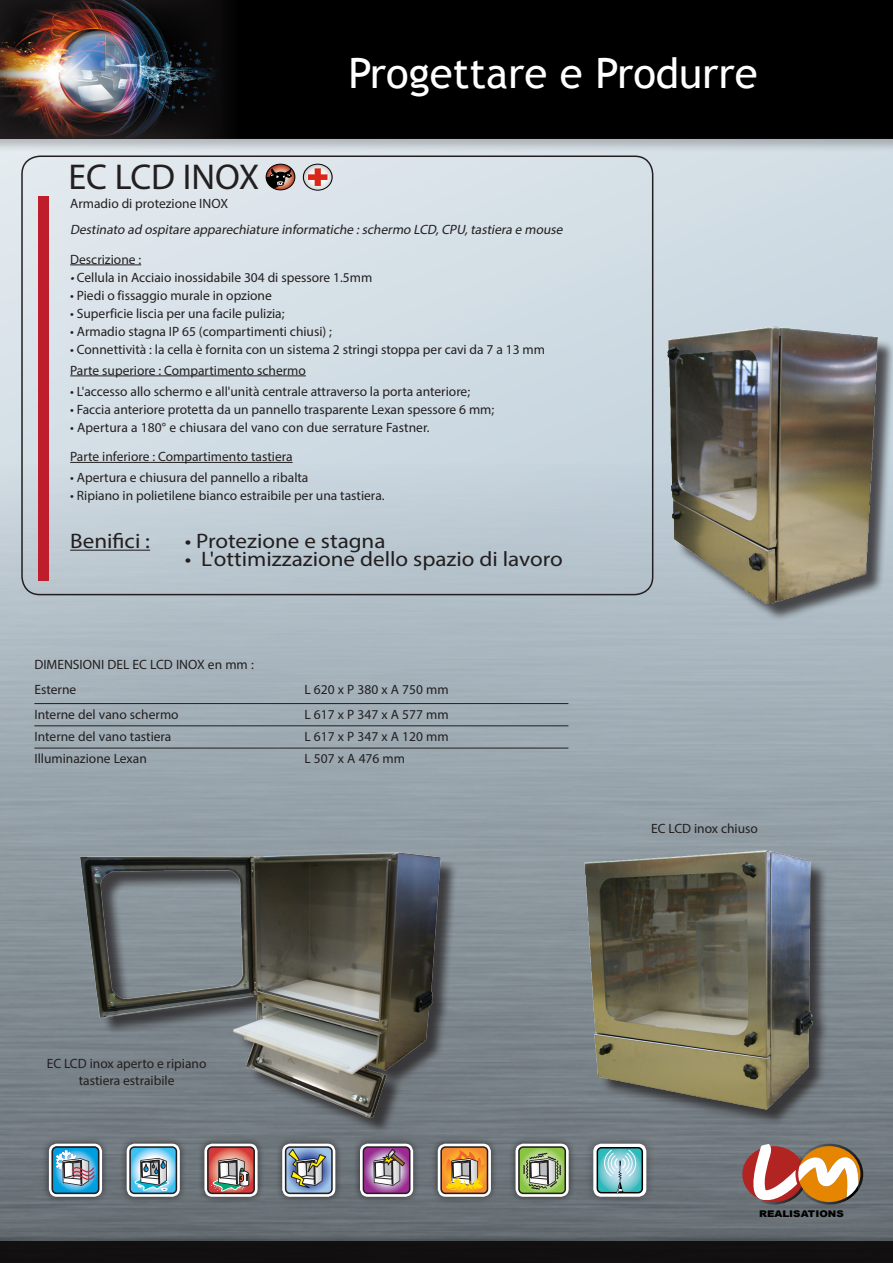
<style>
.page{position:relative;width:893px;height:1263px;background:#fff}
.page>*{position:absolute;margin:0;border:0;box-sizing:border-box;transform-origin:0 0}
.t1{font:42px "Myriad Pro";color:#fff}
.t2{font:42px "Trebuchet MS";color:#fff}
.t3{font:36px "Myriad Pro";color:#231f20}
.t4{font:21px "Myriad Pro";color:#231f20;scale:1.1 1}
.Normal_e{font:13.5px "Myriad Pro";color:#231f20}
.t5{font:italic 13.5px "Myriad Pro";color:#231f20}
.t6{font:900 9.15px "Arial";color:#000;scale:1.11 1}
.s1{font-style:italic}
</style>
<div class="page">
<div style="left:0;top:0;width:893px;height:1240px;background:#d4dfe6"></div>
<img style="left:0;top:463px;width:893px;height:770px">
<div style="left:0;top:0;width:893px;height:153px;background:#231f20;opacity:.25"></div>
<div style="left:0;top:1233px;width:893px;height:30px;background:#231f20;opacity:.25"></div>
<div style="left:0;top:1242px;width:893px;height:21px;background:#121010"></div>
<img style="left:0;top:0;width:133px;height:139px">
<hr style="left:70px;top:265px;width:71px;height:1px;background:#231f20">
<hr style="left:70px;top:376px;width:236px;height:1px;background:#231f20">
<hr style="left:70px;top:462px;width:223px;height:1px;background:#231f20">
<hr style="left:70px;top:550px;width:80px;height:1px;background:#231f20">
<div style="left:21px;top:155px;width:632px;height:440px;border:2px solid #231f20;border-radius:18px"></div>
<svg style="left:740px;top:1144px;width:123px;height:60px;background:#bc896e"></svg>
<div style="left:42px;top:1136px;width:67px;height:68px;background:#231f20;opacity:.75"></div>
<div style="left:49px;top:1143px;width:53px;height:54px;background:#fff;border-radius:8px"></div>
<svg style="left:51px;top:1145px;width:49px;height:50px;background:#659cb9"></svg>
<div style="left:119px;top:1136px;width:68px;height:68px;background:#231f20;opacity:.75"></div>
<div style="left:127px;top:1143px;width:53px;height:54px;background:#fff;border-radius:8px"></div>
<svg style="left:127px;top:1145px;width:51px;height:50px;background:#86b2c3"></svg>
<div style="left:197px;top:1136px;width:68px;height:68px;background:#231f20;opacity:.75"></div>
<div style="left:204px;top:1143px;width:54px;height:54px;background:#fff;border-radius:8px"></div>
<svg style="left:204px;top:1145px;width:52px;height:50px;background:#b1807b"></svg>
<div style="left:275px;top:1136px;width:67px;height:68px;background:#231f20;opacity:.75"></div>
<div style="left:282px;top:1143px;width:53px;height:54px;background:#fff;border-radius:8px"></div>
<svg style="left:284px;top:1145px;width:49px;height:50px;background:#8a98a2"></svg>
<div style="left:353px;top:1136px;width:67px;height:68px;background:#231f20;opacity:.75"></div>
<div style="left:360px;top:1143px;width:53px;height:54px;background:#fff;border-radius:8px"></div>
<svg style="left:362px;top:1145px;width:49px;height:50px;background:#9c7397"></svg>
<div style="left:430px;top:1136px;width:68px;height:68px;background:#231f20;opacity:.75"></div>
<div style="left:438px;top:1143px;width:53px;height:54px;background:#fff;border-radius:8px"></div>
<svg style="left:440px;top:1145px;width:49px;height:50px;background:#cb9854"></svg>
<div style="left:508px;top:1136px;width:68px;height:68px;background:#231f20;opacity:.75"></div>
<div style="left:515px;top:1143px;width:54px;height:54px;background:#fff;border-radius:8px"></div>
<svg style="left:517px;top:1145px;width:50px;height:50px;background:#93a877"></svg>
<div style="left:38px;top:196px;width:11px;height:384px;background:#be1d2c"></div>
<div style="left:584px;top:1135px;width:72px;height:71px;background:#231f20;opacity:.5"></div>
<div style="left:593px;top:1144px;width:53px;height:53px;background:#fff;border-radius:8px"></div>
<svg style="left:596px;top:1147px;width:48px;height:47px;background:#78b6bb"></svg>
<hr style="left:34px;top:703px;width:534px;height:1px;background:#231f20">
<hr style="left:34px;top:725px;width:534px;height:1px;background:#231f20">
<hr style="left:34px;top:748px;width:534px;height:1px;background:#231f20">
<svg style="left:133px;top:0;width:760px;height:139px;background:#020304"></svg>
<svg style="left:266px;top:164px;width:29px;height:26px"></svg>
<div style="left:303px;top:164px;width:30px;height:27px;border:1px solid #000;border-radius:50%"></div>
<svg style="left:303px;top:164px;width:29px;height:26px"></svg>
<img style="left:650px;top:217px;width:4px;height:144px">
<img style="left:650px;top:227px;width:4px;height:111px">
<div style="left:588px;top:853px;width:242px;height:273px;background:#231f20;opacity:.75"></div>
<img style="left:580px;top:850px;width:236px;height:263px">
<div style="left:671px;top:330px;width:222px;height:292px;background:#231f20;opacity:.75"></div>
<img style="left:667px;top:325px;width:214px;height:278px">
<div style="left:83px;top:855px;width:376px;height:280px;background:#231f20;opacity:.75"></div>
<img style="left:80px;top:849px;width:362px;height:270px">
<p class="t2" style="left:348px;top:48px;width:411px">Progettare e Produrre</p>
<h1 class="t1" style="left:349px;top:49px;width:378px">Concepteur Fabricant</h1>
<p class="t3" style="left:69px;top:154px;width:192px">EC LCD INOX</p>
<p class="Normal_e" style="left:70px;top:195px;width:159px">Armadio di protezione INOX</p>
<p class="t5" style="left:70px;top:221px;width:497px">Destinato ad ospitare apparechiature informatiche :schermo LCD,CPU,tastiera e mouse</p>
<p class="Normal_e" style="left:70px;top:251px;width:73px">Descrizione :</p>
<p class="Normal_e" style="left:70px;top:269px;width:304px"><span class="s1">•</span>Cellula in Acciaio inossidabile 304 di spessore 1.5mm</p>
<p class="Normal_e" style="left:70px;top:287px;width:203px">• Piedi o fissaggio murale in opzione</p>
<p class="Normal_e" style="left:70px;top:305px;width:216px">• Superficie liscia per una facile pulizia;</p>
<p class="Normal_e" style="left:70px;top:323px;width:263px">• Armadio stagna IP 65 (compartimenti chiusi) ;</p>
<p class="Normal_e" style="left:70px;top:341px;width:476px">• Connettività : la cella è fornita con un sistema 2 stringi stoppa per cavi da 7 a 13 mm</p>
<p class="Normal_e" style="left:70px;top:362px;width:237px">Parte superiore : Compartimento schermo</p>
<p class="Normal_e" style="left:70px;top:383px;width:401px">• L'accesso allo schermo e all'unità centrale attraverso la porta anteriore;</p>
<p class="Normal_e" style="left:70px;top:401px;width:426px">• Faccia anteriore protetta da un pannello trasparente Lexan spessore 6 mm;</p>
<p class="Normal_e" style="left:70px;top:419px;width:361px">• Apertura a 180° e chiusara del vano con due serrature Fastner.</p>
<p class="Normal_e" style="left:70px;top:448px;width:224px">Parte inferiore : Compartimento tastiera</p>
<p class="Normal_e" style="left:70px;top:469px;width:240px">• Apertura e chiusura del pannello a ribalta</p>
<p class="Normal_e" style="left:70px;top:487px;width:316px">• Ripiano in polietilene bianco estraibile per una tastiera.</p>
<p class="t4" style="left:70px;top:528px;width:74px">Benifici :</p>
<p class="t4" style="left:185px;top:528px;width:184px">• Protezione e stagna</p>
<p class="t4" style="left:185px;top:546px;width:345px">• L'ottimizzazione dello spazio di lavoro</p>
<p class="Normal_e" style="left:34px;top:656px;width:221px">DIMENSIONI DEL EC LCD INOX en mm :</p>
<p class="Normal_e" style="left:34px;top:681px;width:43px">Esterne</p>
<p class="Normal_e" style="left:304px;top:681px;width:146px">L 620 x P 380 x A 750 mm</p>
<p class="Normal_e" style="left:34px;top:706px;width:146px">Interne del vano schermo</p>
<p class="Normal_e" style="left:304px;top:706px;width:146px">L 617 x P 347 x A 577 mm</p>
<p class="Normal_e" style="left:34px;top:728px;width:139px">Interne del vano tastiera</p>
<p class="Normal_e" style="left:304px;top:728px;width:146px">L 617 x P 347 x A 120 mm</p>
<p class="Normal_e" style="left:34px;top:750px;width:114px">Illuminazione Lexan</p>
<p class="Normal_e" style="left:304px;top:750px;width:102px">L 507 x A 476 mm</p>
<p class="Normal_e" style="left:47px;top:1055px;width:161px">EC LCD inox aperto e ripiano</p>
<p class="Normal_e" style="left:79px;top:1072px;width:97px">tastiera estraibile</p>
<p class="Normal_e" style="left:651px;top:820px;width:108px">EC LCD inox chiuso</p>
<p class="t6" style="left:759px;top:1208px;width:78px">REALISATIONS</p>
</div>
